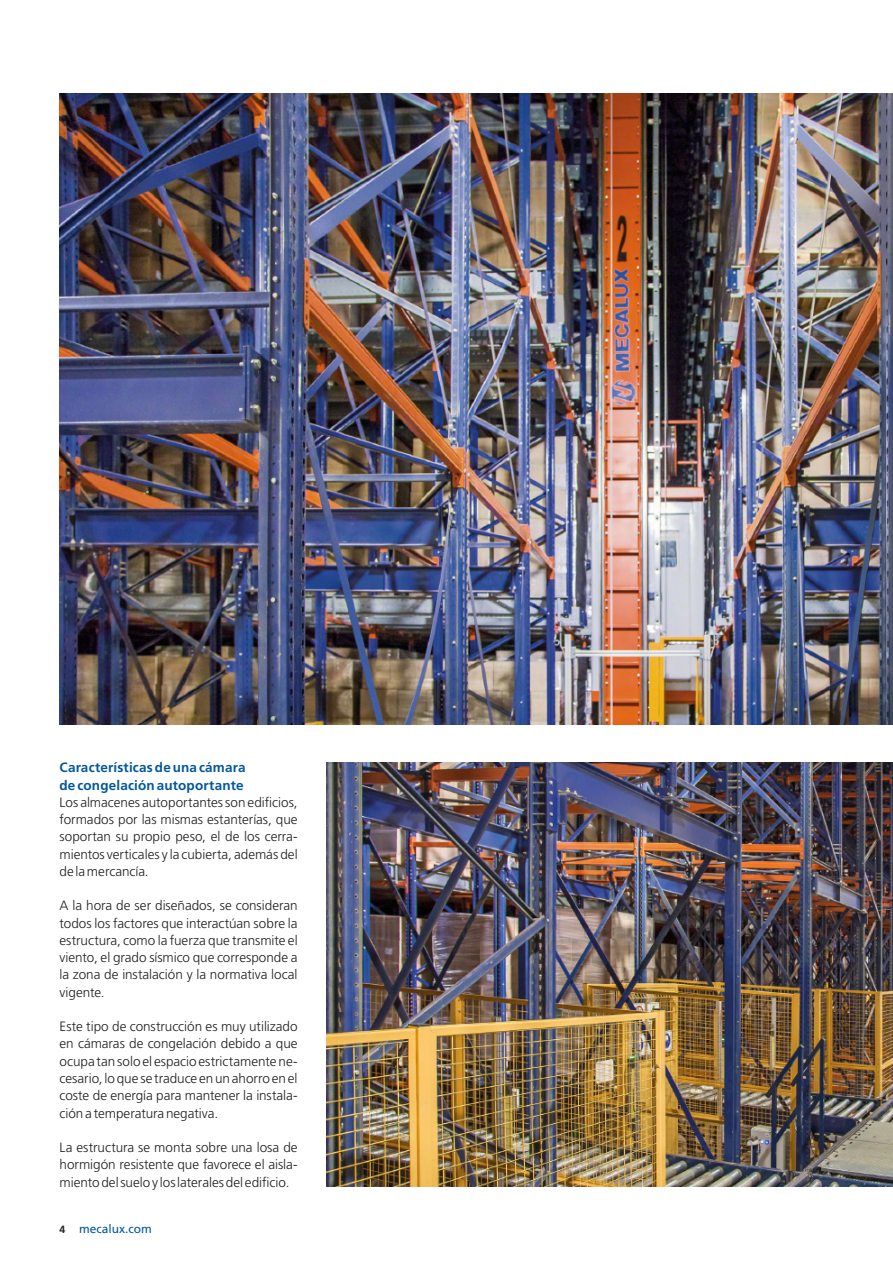
<style>
.page{position:relative;width:893px;height:1263px;background:#fff}
.page>*{position:absolute;margin:0;border:0;box-sizing:border-box;transform-origin:0 0}
.t1{font:300 13.5px/17.2px "Frutiger LT Std";color:#231f20;text-align:justify}
.t2{font:700 13.5px/17.2px "Frutiger LT Std";letter-spacing:.015em;color:#01579f}
.t3{font:12px "Frutiger LT Std";color:#01579f}
.s1{font-weight:700;font-size:10.5px;color:#231f20}
</style>
<div class="page">
<img style="left:326px;top:762px;width:567px;height:424px">
<img style="left:60px;top:94px;width:833px;height:630px">
<p class="t2" style="left:60px;top:759px;width:187px">Características de una cámara de congelación autoportante</p>
<p class="t1" style="left:60px;top:794px;width:240px">Los almacenes autoportantes son edificios, formados por las mismas estanterías, que soportan su propio peso, el de los cerra&shy;mientos verticales y la cubierta, además del de la mercancía.</p>
<p class="t1" style="left:60px;top:897px;width:240px">A la hora de ser diseñados, se consideran todos los factores que interactúan sobre la estructura, como la fuerza que transmite el viento, el grado sísmico que corresponde a la zona de instalación y la normativa local vigente.</p>
<p class="t1" style="left:60px;top:1018px;width:240px">Este tipo de construcción es muy utilizado en cámaras de congelación debido a que ocupa tan solo el espacio estrictamente ne&shy;cesario, lo que se traduce en un ahorro en el coste de energía para mantener la instala&shy;ción a temperatura negativa.</p>
<p class="t1" style="left:60px;top:1139px;width:240px">La estructura se monta sobre una losa de hormigón resistente que favorece el aisla&shy;miento del suelo y los laterales del edificio.</p>
<p class="t3" style="left:60px;top:1221px;width:94px"><span class="s1">4</span> mecalux.com</p>
</div>
